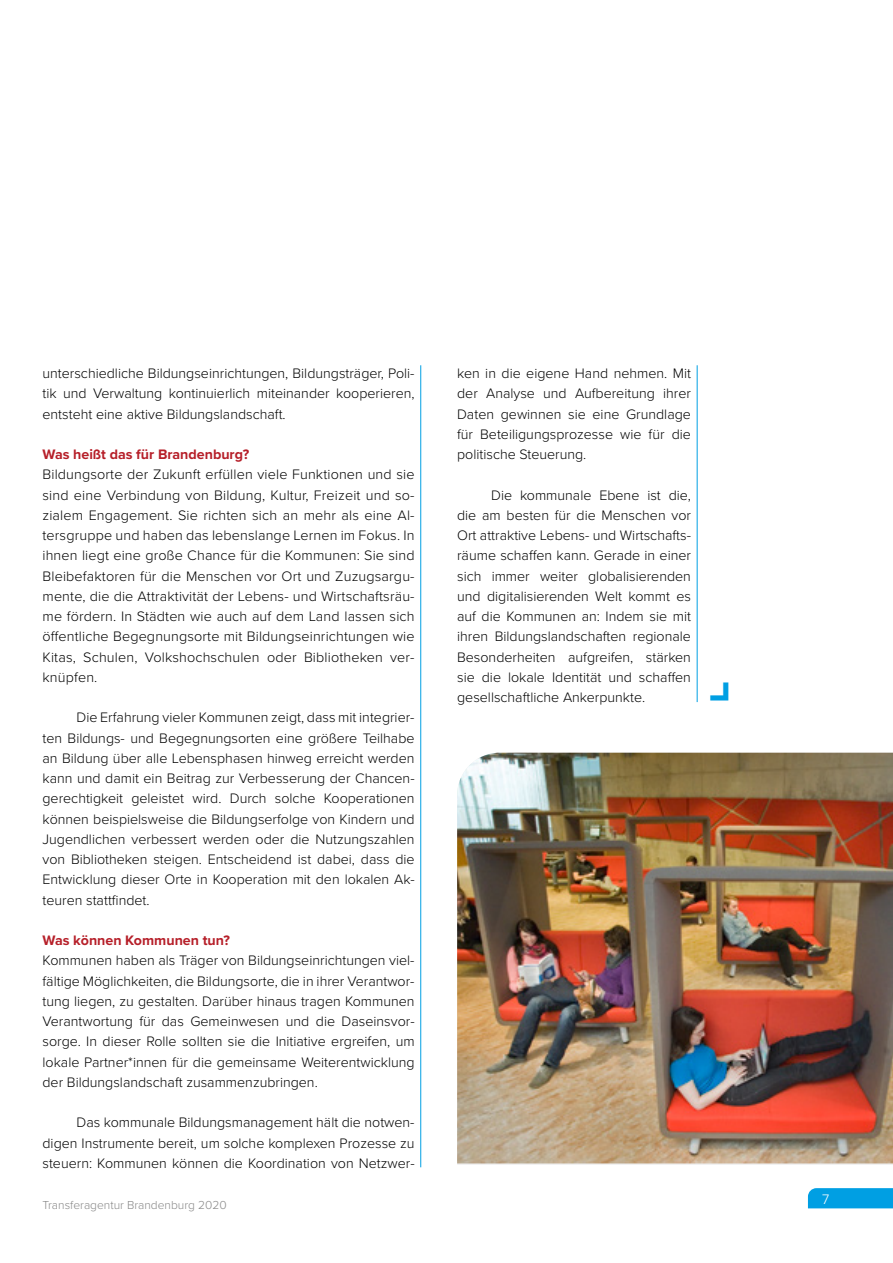
<style>
.page{position:relative;width:893px;height:1263px;background:#fff}
.page>*{position:absolute;margin:0;border:0;box-sizing:border-box;transform-origin:0 0}
.t1{font:300 14.25px/20.2px "Proxima Nova";color:#000;text-align:justify}
.t2{font:700 14.25px "Proxima Nova";color:#b61f29}
.t3{font:300 14.25px "Proxima Nova";color:#fff}
.t4{font:300 12px "Proxima Nova";color:#878787}
</style>
<div class="page">
<div style="left:808px;top:1188px;width:85px;height:20px;background:#009fe3"></div>
<hr style="left:420px;top:365px;width:1px;height:802px;background:#009fe3">
<hr style="left:697px;top:365px;width:1px;height:337px;background:#009fe3">
<img style="left:457px;top:753px;width:436px;height:410px">
<p class="t1" style="left:43px;top:362px;width:374px">unterschiedliche Bildungseinrichtungen, Bildungsträger, Poli&shy;tik und Verwaltung kontinuierlich miteinander kooperieren, entsteht eine aktive Bildungslandschaft.</p>
<p class="t2" style="left:43px;top:444px;width:208px">Was heißt das für Brandenburg?</p>
<p class="t1" style="left:43px;top:464px;width:374px">Bildungsorte der Zukunft erfüllen viele Funktionen und sie sind eine Verbindung von Bildung, Kultur, Freizeit und so&shy;zialem Engagement. Sie richten sich an mehr als eine Al&shy;tersgruppe und haben das lebenslange Lernen im Fokus. In ihnen liegt eine große Chance für die Kommunen: Sie sind Bleibefaktoren für die Menschen vor Ort und Zuzugsargu&shy;mente, die die Attraktivität der Lebens- und Wirtschaftsräu&shy;me fördern. In Städten wie auch auf dem Land lassen sich öffentliche Begegnungsorte mit Bildungseinrichtungen wie Kitas, Schulen, Volkshochschulen oder Bibliotheken ver&shy;knüpfen.</p>
<p class="t1" style="left:43px;top:707px;width:374px;text-indent:34px">Die Erfahrung vieler Kommunen zeigt, dass mit integrier&shy;ten Bildungs- und Begegnungsorten eine größere Teilhabe an Bildung über alle Lebensphasen hinweg erreicht werden kann und damit ein Beitrag zur Verbesserung der Chancen&shy;gerechtigkeit geleistet wird. Durch solche Kooperationen können beispielsweise die Bildungserfolge von Kindern und Jugendlichen verbessert werden oder die Nutzungszahlen von Bibliotheken steigen. Entscheidend ist dabei, dass die Entwicklung dieser Orte in Kooperation mit den lokalen Ak&shy;teuren stattfindet.</p>
<p class="t2" style="left:43px;top:930px;width:189px">Was können Kommunen tun?</p>
<p class="t1" style="left:43px;top:950px;width:374px">Kommunen haben als Träger von Bildungseinrichtungen viel&shy;fältige Möglichkeiten, die Bildungsorte, die in ihrer Verantwor&shy;tung liegen, zu gestalten. Darüber hinaus tragen Kommunen Verantwortung für das Gemeinwesen und die Daseinsvor&shy;sorge. In dieser Rolle sollten sie die Initiative ergreifen, um lokale Partner*innen für die gemeinsame Weiterentwicklung der Bildungslandschaft zusammenzubringen.</p>
<p class="t1" style="left:43px;top:1112px;width:374px;text-indent:34px">Das kommunale Bildungsmanagement hält die notwen&shy;digen Instrumente bereit, um solche komplexen Prozesse zu steuern: Kommunen können die Koordination von Netzwer-</p>
<p class="t4" style="left:43px;top:1196px;width:186px">Transferagentur Brandenburg 2020</p>
<p class="t1" style="left:457px;top:362px;width:235px">ken in die eigene Hand nehmen. Mit der Analyse und Aufbereitung ihrer Daten gewinnen sie eine Grundlage für Beteiligungsprozesse wie für die politische Steuerung.</p>
<p class="t1" style="left:457px;top:484px;width:235px;text-indent:34px">Die kommunale Ebene ist die, die am besten für die Menschen vor Ort attraktive Lebens- und Wirtschafts&shy;räume schaffen kann. Gerade in einer sich immer weiter globalisierenden und digitalisierenden Welt kommt es auf die Kommunen an: Indem sie mit ihren Bildungslandschaften regionale Besonderheiten aufgreifen, stärken sie die lokale Identität und schaffen gesellschaftliche Ankerpunkte.</p>
<p class="t3" style="left:822px;top:1188px;width:9px">7</p>
</div>
